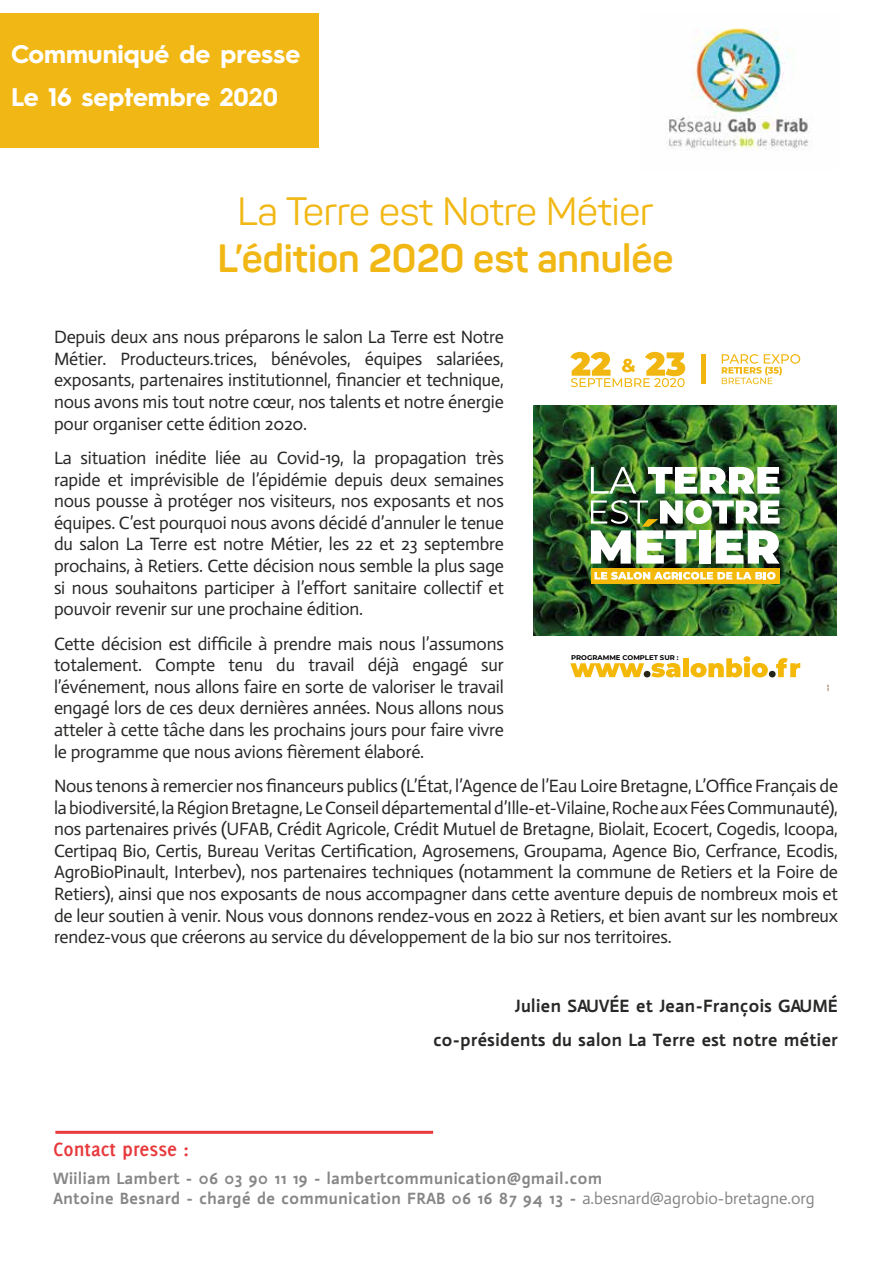
<style>
.page{position:relative;width:893px;height:1263px;background:#fff}
.page>*{position:absolute;margin:0;border:0;box-sizing:border-box;transform-origin:0 0}
.t1{font:700 39px "Panton";color:#f1b714}
.t2{font:39px "Panton";color:#f1b714}
.t3{font:700 25.5px/43.3px "Hurme Geometric Sans 3";color:#fff}
.t4{font:700 21px "Delicious";color:#e8393c}
.t5{font:18px/21.6px "Actor";letter-spacing:-.01em;color:#282827;text-align:justify}
.t6{font:700 18px/34.3px "actor";letter-spacing:-.01em;color:#282827;text-align:right}
.t7{font:700 16.5px/19.8px "actor";color:#878787}
.t8{font:700 6.9px "Montserrat";color:#000}
.s1{font-family:"Actor";font-weight:400}
</style>
<div class="page">
<img style="left:666px;top:28px;width:146px;height:123px">
<div style="left:0;top:13px;width:319px;height:135px;background:#f1b714"></div>
<hr style="left:55px;top:1131px;width:378px;height:3px;background:#e8393c">
<img style="left:534px;top:406px;width:303px;height:230px">
<svg style="left:591px;top:467px;width:45px;height:27px"></svg>
<img style="left:648px;top:467px;width:131px;height:27px">
<img style="left:591px;top:500px;width:189px;height:64px">
<div style="left:591px;top:568px;width:189px;height:15px;background:#f3b808"></div>
<svg style="left:594px;top:572px;width:182px;height:8px"></svg>
<svg style="left:570px;top:352px;width:115px;height:35px"></svg>
<svg style="left:722px;top:354px;width:78px;height:30px"></svg>
<div style="left:701px;top:355px;width:5px;height:29px;background:#f1b710"></div>
<svg style="left:570px;top:663px;width:110px;height:14px"></svg>
<div style="left:683px;top:658px;width:6px;height:19px;background:#f3b808"></div>
<svg style="left:690px;top:656px;width:78px;height:21px"></svg>
<div style="left:769px;top:671px;width:7px;height:6px;background:#252618;border-radius:50%"></div>
<svg style="left:776px;top:658px;width:24px;height:19px"></svg>
<svg style="left:827px;top:684px;width:2px;height:7px"></svg>
<h2 class="t3" style="left:11px;top:31px;width:291px">Communiqué de presse<br>Le 16 septembre 2020</h2>
<h1 class="t2" style="left:238px;top:187px;width:417px">La Terre est Notre Métier</h1>
<h1 class="t1" style="left:218px;top:234px;width:457px">L’édition 2020 est annulée</h1>
<p class="t5" style="left:54px;top:326px;width:451px">Depuis deux ans nous préparons le salon La Terre est Notre Métier. Producteurs.trices, bénévoles, équipes salariées, exposants, partenaires institutionnel, financier et technique, nous avons mis tout notre cœur, nos talents et notre énergie pour organiser cette édition 2020.</p>
<p class="t5" style="left:54px;top:447px;width:451px">La situation inédite liée au Covid-19, la propagation très rapide et imprévisible de l’épidémie depuis deux semaines nous pousse à protéger nos visiteurs, nos exposants et nos équipes. C’est pourquoi nous avons décidé d’annuler le tenue du salon La Terre est notre Métier, les 22 et 23 septembre prochains, à Retiers. Cette décision nous semble la plus sage si nous souhaitons participer à l’effort sanitaire collectif et pouvoir revenir sur une prochaine édition.</p>
<p class="t5" style="left:54px;top:633px;width:451px">Cette décision est difficile à prendre mais nous l’assumons totalement. Compte tenu du travail déjà engagé sur l’événement, nous allons faire en sorte de valoriser le travail engagé lors de ces deux dernières années. Nous allons nous atteler à cette tâche dans les prochains jours pour faire vivre le programme que nous avions fièrement élaboré.</p>
<p class="t5" style="left:54px;top:775px;width:786px">Nous tenons à remercier nos financeurs publics (L’État, l’Agence de l’Eau Loire Bretagne, L’Office Français de la biodiversité, la Région Bretagne, Le Conseil départemental d’Ille-et-Vilaine, Roche aux Fées Communauté), nos partenaires privés (UFAB, Crédit Agricole, Crédit Mutuel de Bretagne, Biolait, Ecocert, Cogedis, Icoopa, Certipaq Bio, Certis, Bureau Veritas Certification, Agrosemens, Groupama, Agence Bio, Cerfrance, Ecodis, AgroBioPinault, Interbev), nos partenaires techniques (notamment la commune de Retiers et la Foire de Retiers), ainsi que nos exposants de nous accompagner dans cette aventure depuis de nombreux mois et de leur soutien à venir. Nous vous donnons rendez-vous en 2022 à Retiers, et bien avant sur les nombreux rendez-vous que créerons au service du développement de la bio sur nos territoires.</p>
<p class="t8" style="left:571px;top:652px;width:109px">PROGRAMME COMPLET SUR :</p>
<p class="t6" style="left:433px;top:988px;width:406px">Julien SAUVÉE et Jean-François GAUMÉ co-présidents du salon La Terre est notre métier</p>
<p class="t4" style="left:53px;top:1137px;width:137px">Contact presse :</p>
<p class="t7" style="left:53px;top:1168px;width:763px">Wiiliam Lambert - 06 03 90 11 19 - lambertcommunication@gmail.com<br>Antoine Besnard - chargé de communication FRAB 06 16 87 94 13 - <span class="s1">a.besnard@agrobio-bretagne.org</span></p>
</div>
